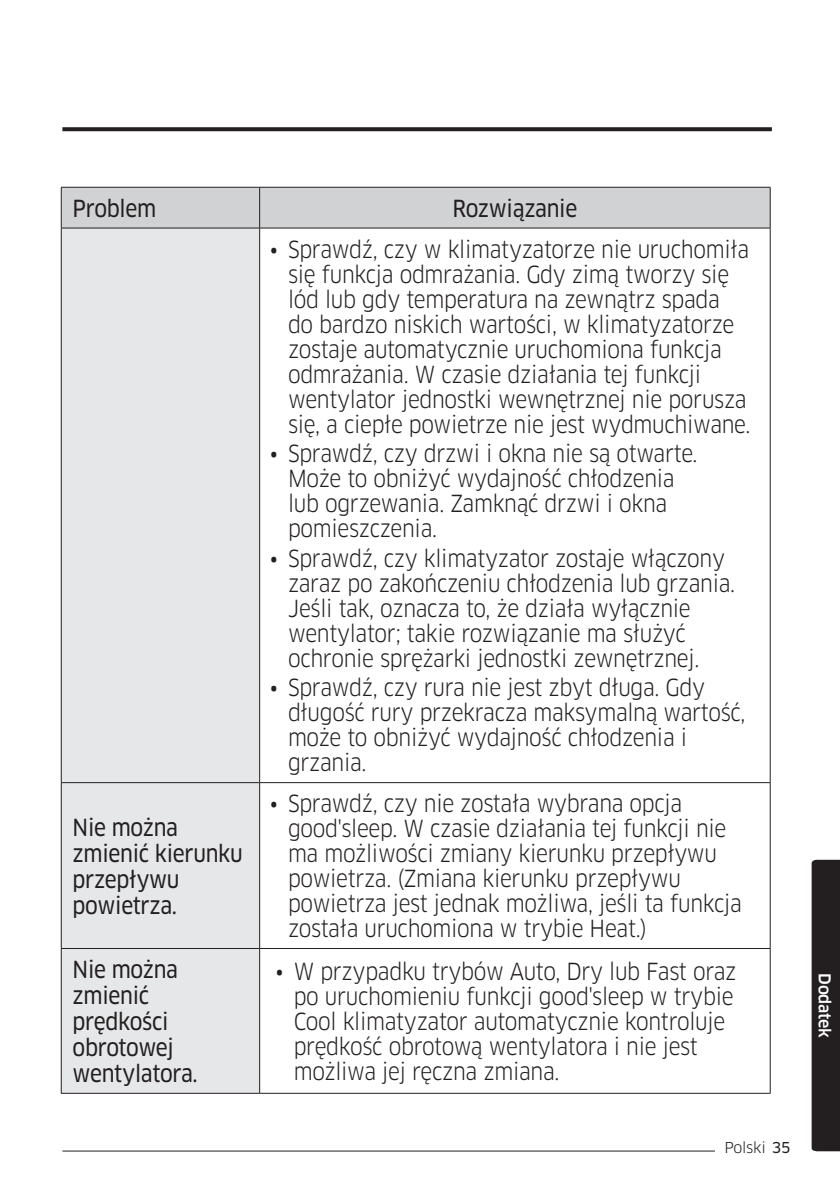
<style>
.page{position:relative;width:840px;height:1191px;background:#fff}
.page>*{position:absolute;margin:0;border:0;box-sizing:border-box;transform-origin:0 0}
.t1{font:23px/25px "Samsung Clan Pro";letter-spacing:-.015em;color:#231f20;scale:.9 1}
.t2{font:23px/26px "Samsung Clan Pro News";letter-spacing:-.015em;color:#231f20;scale:.9 1}
.t3{font:500 16px "Samsung Clan Pro";letter-spacing:-.015em;color:#fff}
.t4{font:14.8px "Samsung Clan Pro";letter-spacing:-.015em;color:#231f20}
.s1{font-family:"Samsung Clan Pro News"}
</style>
<div class="page">
<svg style="left:62px;top:127px;width:709px;height:4px;background:#2f2b2c"></svg>
<hr style="left:62px;top:1150px;width:675px;height:1px;background:#231f20">
<div style="left:714px;top:1146px;width:51px;height:7px;background:#fff"></div>
<svg style="left:811px;top:859px;width:28px;height:292px;background:#2d292a"></svg>
<div style="left:62px;top:188px;width:707px;height:40px;background:#d1d2d4"></div>
<div style="left:62px;top:229px;width:197px;height:864px;background:#e6e7e9"></div>
<hr style="left:61px;top:187px;width:198px;height:1px;background:#231f20">
<hr style="left:61px;top:187px;width:1px;height:41px;background:#231f20">
<hr style="left:259px;top:187px;width:511px;height:1px;background:#231f20">
<hr style="left:259px;top:187px;width:1px;height:41px;background:#231f20">
<hr style="left:769px;top:187px;width:1px;height:41px;background:#231f20">
<hr style="left:61px;top:228px;width:198px;height:1px;background:#231f20">
<hr style="left:259px;top:228px;width:511px;height:1px;background:#231f20">
<hr style="left:61px;top:228px;width:1px;height:554px;background:#231f20">
<hr style="left:259px;top:228px;width:1px;height:554px;background:#231f20">
<hr style="left:769px;top:228px;width:1px;height:554px;background:#231f20">
<hr style="left:61px;top:782px;width:198px;height:1px;background:#231f20">
<hr style="left:61px;top:783px;width:1px;height:165px;background:#231f20">
<hr style="left:259px;top:782px;width:511px;height:1px;background:#231f20">
<hr style="left:259px;top:783px;width:1px;height:165px;background:#231f20">
<hr style="left:769px;top:783px;width:1px;height:165px;background:#231f20">
<hr style="left:61px;top:948px;width:198px;height:1px;background:#231f20">
<hr style="left:61px;top:948px;width:1px;height:145px;background:#231f20">
<hr style="left:259px;top:948px;width:511px;height:1px;background:#231f20">
<hr style="left:259px;top:948px;width:1px;height:145px;background:#231f20">
<hr style="left:769px;top:948px;width:1px;height:145px;background:#231f20">
<hr style="left:61px;top:1093px;width:198px;height:1px;background:#231f20">
<hr style="left:259px;top:1093px;width:511px;height:1px;background:#231f20">
<p class="t2" style="left:73px;top:195px;width:94px">Problem</p>
<p class="t2" style="left:452px;top:195px;width:140px">Rozwiązanie</p>
<p class="t1" style="left:288px;top:236px;width:515px;text-indent:-18px">• Sprawdź, czy w klimatyzatorze nie uruchomiła się funkcja odmrażania. Gdy zimą tworzy się lód lub gdy temperatura na zewnątrz spada do bardzo niskich wartości, w klimatyzatorze zostaje automatycznie uruchomiona funkcja odmrażania. W czasie działania tej funkcji wentylator jednostki wewnętrznej nie porusza się, a ciepłe powietrze nie jest wydmuchiwane.</p>
<p class="t1" style="left:288px;top:441px;width:456px;text-indent:-18px">• Sprawdź, czy drzwi i okna nie są otwarte.<br>Może to obniżyć wydajność chłodzenia lub ogrzewania. Zamknąć drzwi i okna pomieszczenia.</p>
<p class="t1" style="left:288px;top:546px;width:498px;text-indent:-18px">• Sprawdź, czy klimatyzator zostaje włączony zaraz po zakończeniu chłodzenia lub grzania.<br>Jeśli tak, oznacza to, że działa wyłącznie wentylator; takie rozwiązanie ma służyć ochronie sprężarki jednostki zewnętrznej.</p>
<p class="t1" style="left:288px;top:675px;width:509px;text-indent:-18px">• Sprawdź, czy rura nie jest zbyt długa. Gdy długość rury przekracza maksymalną wartość, może to obniżyć wydajność chłodzenia i grzania.</p>
<p class="t2" style="left:73px;top:814px;width:190px">Nie można zmienić kierunku przepływu powietrza.</p>
<p class="t1" style="left:288px;top:791px;width:505px;text-indent:-18px">• Sprawdź, czy nie została wybrana opcja good'sleep. W czasie działania tej funkcji nie ma możliwości zmiany kierunku przepływu powietrza. (Zmiana kierunku przepływu powietrza jest jednak możliwa, jeśli ta funkcja została uruchomiona w trybie Heat.)</p>
<p class="t2" style="left:73px;top:956px;width:141px">Nie można zmienić prędkości obrotowej wentylatora.</p>
<p class="t1" style="left:293px;top:959px;width:493px;text-indent:-18px">• W przypadku trybów Auto, Dry lub Fast oraz po uruchomieniu funkcji good'sleep w trybie Cool klimatyzator automatycznie kontroluje prędkość obrotową wentylatora i nie jest możliwa jej ręczna zmiana.</p>
<p class="t4" style="left:724px;top:1139px;width:68px">Polski <span class="s1">35</span></p>
<p class="t3" style="left:833px;top:973px;width:66px;rotate:90deg">Dodatek</p>
</div>
